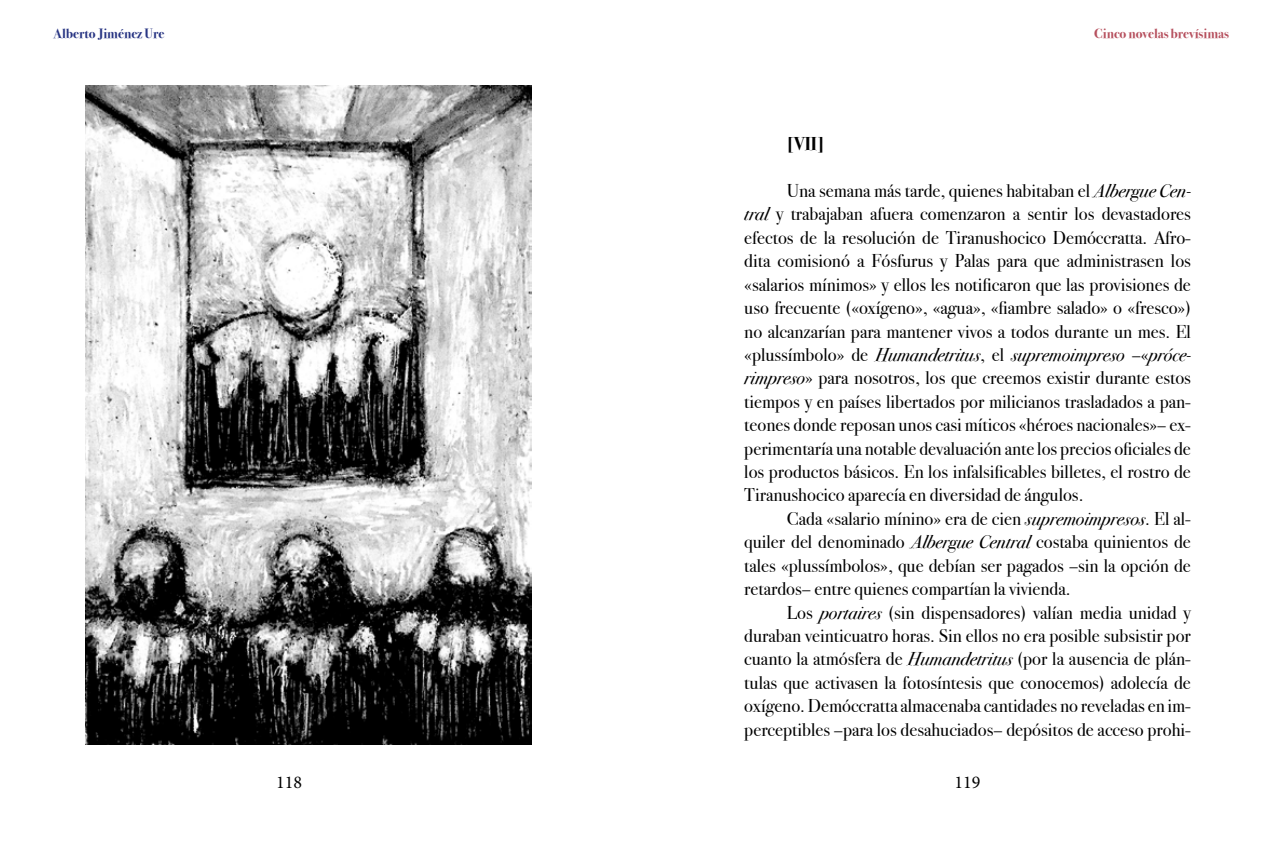
<style>
.page{position:relative;width:1276px;height:851px;background:#fff}
.page>*{position:absolute;margin:0;border:0;box-sizing:border-box;transform-origin:0 0}
.t1{font:18.6px/23.4px "Bodoni Svty Two ITCTT";color:#000;text-align:justify}
.t2{font:700 18.6px "Bodoni Svty Two ITCTT";color:#000}
.t3{font:18px "Minion Pro";color:#000}
.t4{font:700 13.5px "Bodoni Svty Two ITCTT";color:#b6505e}
.t5{font:700 13.5px "Bodoni Svty Two ITCTT";color:#283583}
.s1{font-style:italic}
</style>
<div class="page">
<img style="left:85px;top:85px;width:446px;height:659px">
<p class="t5" style="left:53px;top:22px;width:113px">Alberto Jiménez Ure</p>
<p class="t4" style="left:1094px;top:22px;width:136px">Cinco novelas brevísimas</p>
<p class="t2" style="left:787px;top:128px;width:39px">[VII]</p>
<p class="t1" style="left:744px;top:177px;width:448px;text-indent:43px">Una semana más tarde, quienes habitaban el <span class="s1">Albergue Cen&shy;tral</span> y trabajaban afuera comenzaron a sentir los devastadores efectos de la resolución de Tiranushocico Demóccratta. Afro&shy;dita comisionó a Fósfurus y Palas para que administrasen los «salarios mínimos» y ellos les notificaron que las provisiones de uso frecuente («oxígeno», «agua», «fiambre salado» o «fresco») no alcanzarían para mantener vivos a todos durante un mes. El «plussímbolo» de <span class="s1">Humandetritus</span>, el <span class="s1">supremoimpreso</span> –«<span class="s1">próce&shy;rimpreso</span>» para nosotros, los que creemos existir durante estos tiempos y en países libertados por milicianos trasladados a pan&shy;teones donde reposan unos casi míticos «héroes nacionales»– ex&shy;perimentaría una notable devaluación ante los precios oficiales de los productos básicos. En los infalsificables billetes, el rostro de Tiranushocico aparecía en diversidad de ángulos.</p>
<p class="t1" style="left:744px;top:505px;width:448px;text-indent:43px">Cada «salario mínino» era de cien <span class="s1">supremoimpresos</span>. El al&shy;quiler del denominado <span class="s1">Albergue Central</span> costaba quinientos de tales «plussímbolos», que debían ser pagados –sin la opción de retardos– entre quienes compartían la vivienda.</p>
<p class="t1" style="left:744px;top:598px;width:448px;text-indent:43px">Los <span class="s1">portaires</span> (sin dispensadores) valían media unidad y duraban veinticuatro horas. Sin ellos no era posible subsistir por cuanto la atmósfera de <span class="s1">Humandetritus</span> (por la ausencia de plán&shy;tulas que activasen la fotosíntesis que conocemos) adolecía de oxígeno. Demóccratta almacenaba cantidades no reveladas en im&shy;perceptibles –para los desahuciados– depósitos de acceso prohi-</p>
<p class="t3" style="left:276px;top:769px;width:27px">118</p>
<p class="t3" style="left:954px;top:769px;width:27px">119</p>
</div>
